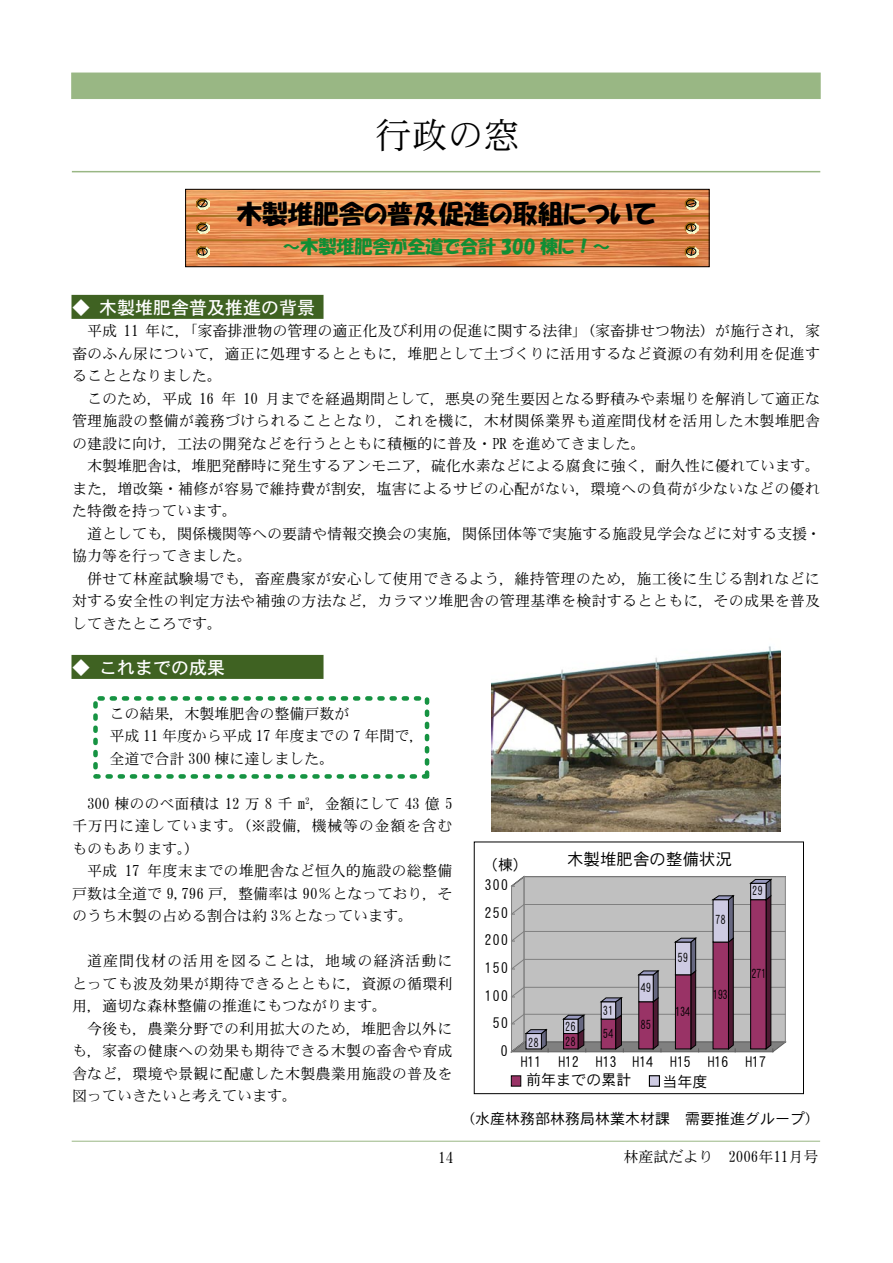
<style>
.page{position:relative;width:893px;height:1263px;background:#fff}
.page>*{position:absolute;margin:0;border:0;box-sizing:border-box;transform-origin:0 0}
.t1{font:36px "DFHS Mincho W3 WIN RKSJ H";color:#000}
.t2{font:25.5px "HGP Soei Kakupoptai";color:#000}
.t3{font:18px "DFHS Gothic W5 WIN RKSJ H";color:#fff}
.t4{font:18px "HGP Soei Kakupoptai";color:#118e34}
.t5{font:16.5px "DFHS Gothic W3 WIN RKSJ H";color:#000}
.t6{font:15px/22.5px "DFHS Mincho W3 WIN RKSJ H";color:#000}
.t7{font:15px "DFHS Gothic W3 WIN RKSJ H";color:#000}
.t8{font:15px "DFHS Gothic W3 WIN RKSJ H";letter-spacing:-.04em;color:#000}
.t9{font:12.75px "DFHS Gothic W3 WIN RKSJ H";letter-spacing:-.005em;color:#000;scale:.83 1}
.s1{font-family:"DFHS Mincho W3 WIN RKSJ H"}
</style>
<div class="page">
<svg style="left:185px;top:188px;width:525px;height:79px;background:#dc8a50"></svg>
<img style="left:491px;top:646px;width:289px;height:186px">
<div style="left:474px;top:842px;width:330px;height:252px;border:1px solid #000"></div>
<svg style="left:510px;top:875px;width:276px;height:178px;background:#a99aa3"></svg>
<div style="left:649px;top:1076px;width:10px;height:10px;background:#cecbe3"></div>
<div style="left:649px;top:1075px;width:11px;height:12px;border:1px solid #000"></div>
<div style="left:511px;top:1076px;width:10px;height:10px;background:#936"></div>
<div style="left:511px;top:1075px;width:10px;height:12px;border:1px solid #000"></div>
<div style="left:72px;top:655px;width:252px;height:24px;background:#3f6222"></div>
<div style="left:72px;top:295px;width:252px;height:24px;background:#3f6222"></div>
<div style="left:93px;top:696px;width:336px;height:83px;border:5px dashed #169342"></div>
<div style="left:72px;top:73px;width:748px;height:26px;background:#99b784"></div>
<svg style="left:71px;top:170px;width:750px;height:3px"></svg>
<svg style="left:71px;top:1140px;width:750px;height:2px"></svg>
<h1 class="t1" style="left:376px;top:117px;width:145px">行政の窓</h1>
<h2 class="t2" style="left:237px;top:201px;width:421px">木製堆肥舎の普及促進の取組について</h2>
<p class="t4" style="left:283px;top:237px;width:329px">～木製堆肥舎が全道で合計 300 棟に！～</p>
<p class="t3" style="left:72px;top:298px;width:244px">◆ 木製堆肥舎普及推進の背景</p>
<p class="t6" style="left:72px;top:320px;width:750px">　平成 11 年に，「家畜排泄物の管理の適正化及び利用の促進に関する法律」（家畜排せつ物法）が施行され，家畜のふん尿について，適正に処理するとともに，堆肥として土づくりに活用するなど資源の有効利用を促進することとなりました。<br>　このため，平成 16 年 10 月までを経過期間として，悪臭の発生要因となる野積みや素堀りを解消して適正な管理施設の整備が義務づけられることとなり，これを機に，木材関係業界も道産間伐材を活用した木製堆肥舎の建設に向け，工法の開発などを行うとともに積極的に普及・PR を進めてきました。<br>　木製堆肥舎は，堆肥発酵時に発生するアンモニア，硫化水素などによる腐食に強く，耐久性に優れています。また，増改築・補修が容易で維持費が割安，塩害によるサビの心配がない，環境への負荷が少ないなどの優れた特徴を持っています。<br>　道としても，関係機関等への要請や情報交換会の実施，関係団体等で実施する施設見学会などに対する支援・協力等を行ってきました。<br>　併せて林産試験場でも，畜産農家が安心して使用できるよう，維持管理のため，施工後に生じる割れなどに対する安全性の判定方法や補強の方法など，カラマツ堆肥舎の管理基準を検討するとともに，その成果を普及してきたところです。</p>
<p class="t3" style="left:72px;top:658px;width:154px">◆ これまでの成果</p>
<p class="t6" style="left:110px;top:702px;width:241px">この結果，木製堆肥舎の整備戸数が</p>
<p class="t6" style="left:80px;top:725px;width:346px">　　平成 11 年度から平成 17 年度までの 7 年間で，</p>
<p class="t6" style="left:110px;top:747px;width:226px">全道で合計 300 棟に達しました。</p>
<p class="t6" style="left:72px;top:792px;width:382px">　300 棟ののべ面積は 12 万 8 千 m<sup>2</sup>，金額にして 43 億 5千万円に達しています。（※設備，機械等の金額を含むものもあります。）<br>　平成 17 年度末までの堆肥舎など恒久的施設の総整備戸数は全道で 9,796 戸，整備率は 90％となっており，そのうち木製の占める割合は約 3％となっています。</p>
<p class="t6" style="left:72px;top:950px;width:382px">　道産間伐材の活用を図ることは，地域の経済活動にとっても波及効果が期待できるとともに，資源の循環利用，適切な森林整備の推進にもつながります。<br>　今後も，農業分野での利用拡大のため，堆肥舎以外にも，家畜の健康への効果も期待できる木製の畜舎や育成舎など，環境や景観に配慮した木製農業用施設の普及を図っていきたいと考えています。</p>
<p class="t7" style="left:460px;top:1111px;width:361px"><span class="s1">（</span>水産林務部林務局林業木材課　需要推進グループ<span class="s1">）</span></p>
<p class="t6" style="left:438px;top:1146px;width:16px">14</p>
<p class="t6" style="left:623px;top:1145px;width:196px">林産試だより　2006年11月号</p>
<p class="t7" style="left:482px;top:857px;width:47px">（棟）</p>
<p class="t5" style="left:567px;top:851px;width:167px">木製堆肥舎の整備状況</p>
<p class="t7" style="left:484px;top:877px;width:25px">300</p>
<p class="t9" style="left:752px;top:884px;width:14px">29</p>
<p class="t7" style="left:484px;top:905px;width:25px">250</p>
<p class="t9" style="left:715px;top:913px;width:14px">78</p>
<p class="t7" style="left:484px;top:932px;width:25px">200</p>
<p class="t9" style="left:677px;top:951px;width:14px">59</p>
<p class="t7" style="left:484px;top:960px;width:25px">150</p>
<p class="t9" style="left:751px;top:967px;width:19px">271</p>
<p class="t9" style="left:640px;top:981px;width:14px">49</p>
<p class="t9" style="left:713px;top:988px;width:19px">193</p>
<p class="t7" style="left:484px;top:988px;width:25px">100</p>
<p class="t9" style="left:603px;top:1004px;width:14px">31</p>
<p class="t9" style="left:675px;top:1005px;width:19px">134</p>
<p class="t7" style="left:492px;top:1015px;width:17px">50</p>
<p class="t9" style="left:640px;top:1018px;width:14px">85</p>
<p class="t9" style="left:565px;top:1020px;width:14px">26</p>
<p class="t9" style="left:603px;top:1027px;width:14px">54</p>
<p class="t9" style="left:528px;top:1036px;width:14px">28</p>
<p class="t9" style="left:565px;top:1034px;width:14px">28</p>
<p class="t7" style="left:501px;top:1043px;width:9px">0</p>
<p class="t8" style="left:520px;top:1054px;width:247px">H11 H12 H13 H14 H15 H16 H17</p>
<p class="t7" style="left:526px;top:1072px;width:107px">前年までの累計</p>
<p class="t7" style="left:662px;top:1074px;width:46px">当年度</p>
</div>
